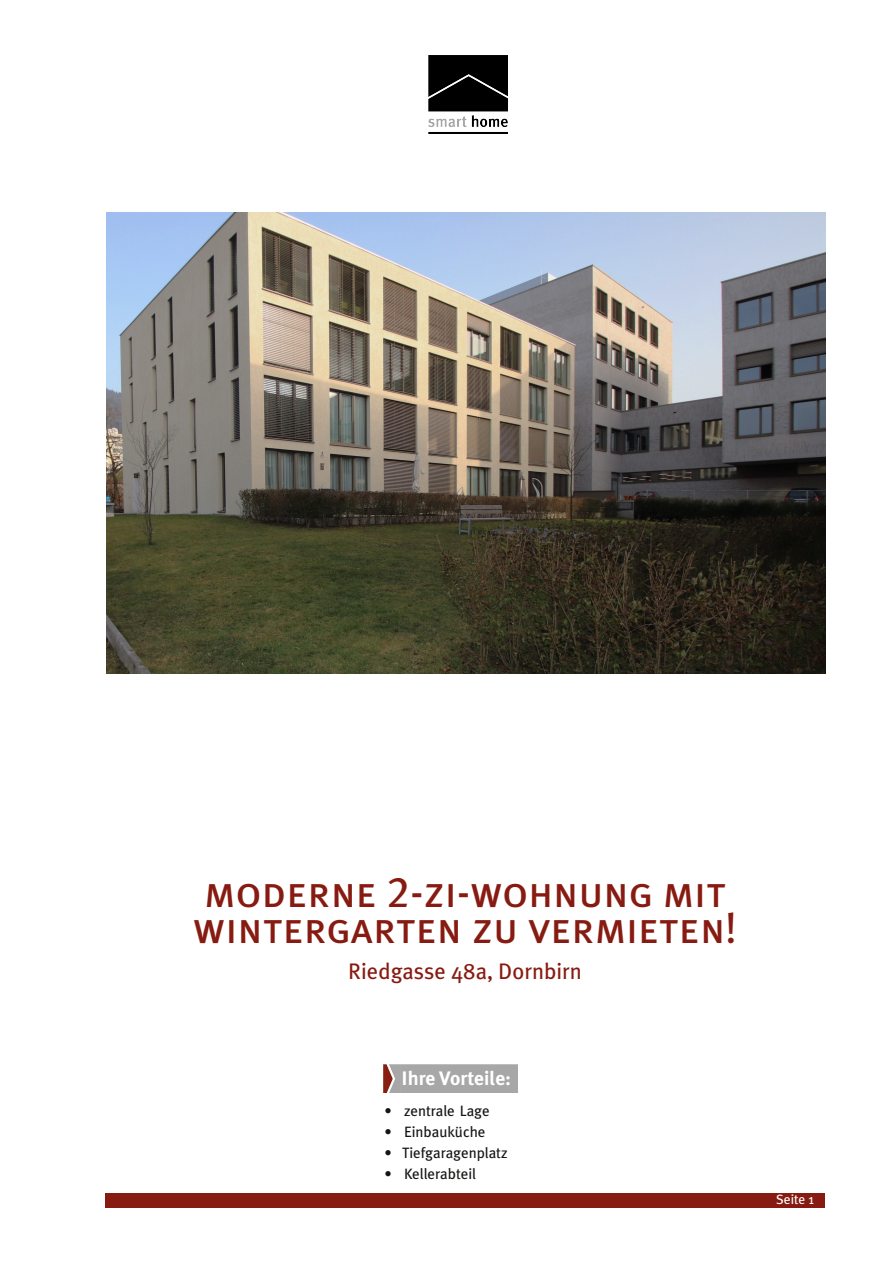
<style>
.page{position:relative;width:893px;height:1263px;background:#fff}
.page>*{position:absolute;margin:0;border:0;box-sizing:border-box;transform-origin:0 0}
.t1{font:43.5px/36px "Meta Plus Book Caps";color:#871b11}
.t2{font:22.5px "Meta Plus";color:#871b11}
.t3{font:700 19.5px "Meta Plus";color:#fff}
.t4{font:15px "Meta Plus";letter-spacing:-.005em;color:#171513}
.t5{font:13.5px "Meta Plus";color:#fff}
</style>
<div class="page">
<div style="left:105px;top:1193px;width:720px;height:15px;background:#871b11"></div>
<img style="left:384px;top:1064px;width:133px;height:28px">
<img style="left:428px;top:55px;width:80px;height:78px">
<img style="left:106px;top:213px;width:719px;height:460px">
<h1 class="t1" style="left:193px;top:874px;width:546px">moderne 2-zi-wohnung mit wintergarten zu vermieten!</h1>
<h2 class="t2" style="left:348px;top:958px;width:235px">Riedgasse 48a, Dornbirn</h2>
<h3 class="t3" style="left:402px;top:1067px;width:111px">Ihre Vorteile:</h3>
<p class="t4" style="left:385px;top:1102px;width:107px">• zentrale Lage</p>
<p class="t4" style="left:385px;top:1123px;width:102px">• Einbauküche</p>
<p class="t4" style="left:385px;top:1144px;width:124px">• Tiefgaragenplatz</p>
<p class="t4" style="left:385px;top:1165px;width:93px">• Kellerabteil</p>
<p class="t5" style="left:776px;top:1192px;width:39px">Seite 1</p>
</div>
